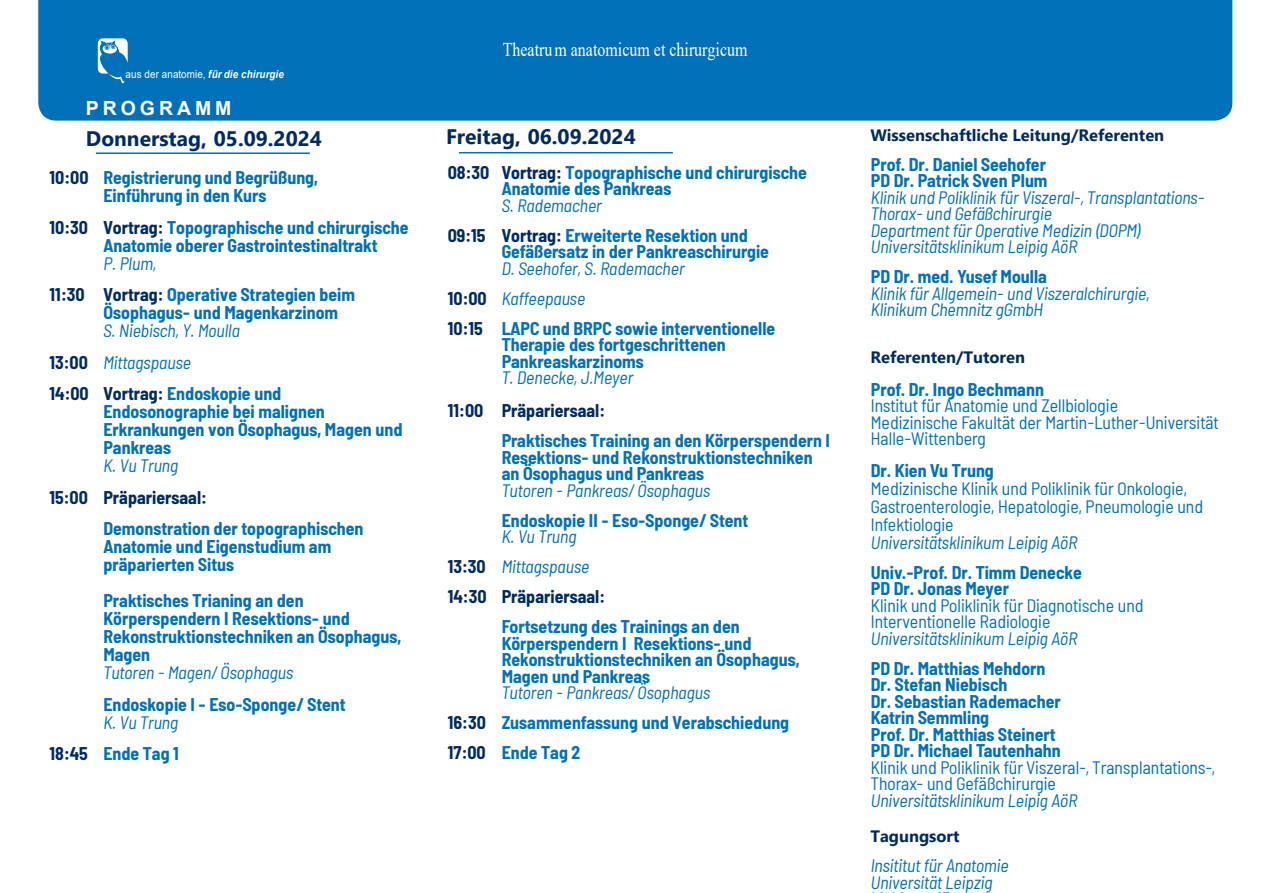
<style>
.page{position:relative;width:1263px;height:893px;background:#fff}
.page>*{position:absolute;margin:0;border:0;box-sizing:border-box;transform-origin:0 0}
.t1{font:700 21px "Segoe UI";color:#002b61}
.t2{font:19.5px "Times New Roman";color:#fff;scale:.82 1}
.t3{font:700 19.5px "Arial";letter-spacing:.2em;color:#fff}
.t4{font:italic semi-condensed 18px/16.5px "Barlow";color:#0071b9}
.t5{font:700 semi-condensed 18px/16.5px "Barlow";color:#0072ba}
.t6{font:700 semi-condensed 18px/18px "Barlow";color:#0071b9}
.t7{font:semi-condensed 18px/16.5px "Barlow";color:#0072ba}
.t8{font:700 semi-condensed 18px/30px "Barlow";color:#002b61}
.t9{font:700 16.5px "Segoe UI";color:#002b61}
.t10{font:10.95px "Arial";letter-spacing:.015em;color:#fff;scale:.9 1}
.s1{font-weight:700;font-style:italic}
.s2{color:#002b61}
.s3{font-weight:400;font-style:italic}
.s4{font-weight:700;font-style:normal;color:#002b61}
.s5{font-weight:700;font-style:normal}
.s6{font-weight:400;font-style:italic;color:#0071b9}
.s7{font-weight:700;font-style:normal;color:#0072ba}
</style>
<div class="page">
<div style="left:38px;top:0;width:1194px;height:121px;background:#0071b9"></div>
<hr style="left:96px;top:152px;width:214px;height:2px;background:#0071b9">
<hr style="left:459px;top:152px;width:214px;height:1px;background:#0071b9">
<svg style="left:98px;top:38px;width:30px;height:46px"></svg>
<p class="t10" style="left:125px;top:70px;width:178px">aus der anatomie, <span class="s1">für die chirurgie</span></p>
<p class="t3" style="left:86px;top:101px;width:147px">PROGRAMM</p>
<p class="t1" style="left:86px;top:131px;width:237px">Donnerstag, 05.09.2024</p>
<p class="t6" style="left:49px;top:168px;width:270px;text-align:center"><span class="s2">10:00</span> Registrierung und Begrüßung,<br>Einführung in den Kurs</p>
<p class="t6" style="left:103px;top:217px;width:307px;text-indent:-54px"><span class="s2">10:30 Vortrag:</span> Topographische und chirurgische<br>Anatomie oberer Gastrointestinaltrakt</p>
<p class="t6" style="left:49px;top:247px;width:307px;line-height:31.5px;text-indent:54px"><span class="s3">P. Plum,<br></span><span class="s2">11:30 Vortrag:</span> Operative Strategien beim</p>
<p class="t6" style="left:103px;top:303px;width:236px">Ösophagus- und Magenkarzinom</p>
<p class="t4" style="left:49px;top:314px;width:233px;line-height:31.5px;text-indent:54px">S. Niebisch, Y. Moulla<br><span class="s4">13:00</span> Mittagspause<br><span class="s4">14:00 Vortrag:</span> <span class="s5">Endoskopie und</span></p>
<p class="t6" style="left:103px;top:402px;width:301px">Endosonographie bei malignen<br>Erkrankungen von Ösophagus, Magen und<br>Pankreas</p>
<p class="t4" style="left:103px;top:457px;width:76px">K. Vu Trung</p>
<p class="t8" style="left:49px;top:481px;width:159px">15:00 Präpariersaal:</p>
<p class="t6" style="left:103px;top:519px;width:262px">Demonstration der topographischen<br>Anatomie und Eigenstudium am präparierten Situs</p>
<p class="t6" style="left:103px;top:591px;width:299px">Praktisches Trianing an den<br>Körperspendern I Resektions- und<br>Rekonstruktionstechniken an Ösophagus,<br>Magen</p>
<p class="t4" style="left:103px;top:664px;width:191px">Tutoren - Magen/ Ösophagus</p>
<p class="t6" style="left:103px;top:694px;width:244px">Endoskopie I - Eso-Sponge/ Stent</p>
<p class="t4" style="left:49px;top:706px;width:131px;line-height:31.5px;text-align:right">K. Vu Trung<br><span class="s4">18:45</span> <span class="s5">Ende Tag 1</span></p>
<p class="t2" style="left:503px;top:43px;width:300px">Theatrum anatomicum et chirurgicum</p>
<p class="t1" style="left:446px;top:128px;width:191px">Freitag, 06.09.2024</p>
<p class="t9" style="left:870px;top:129px;width:295px">Wissenschaftliche Leitung/Referenten</p>
<p class="t5" style="left:871px;top:155px;width:178px">Prof. Dr. Daniel Seehofer<br>PD Dr. Patrick Sven Plum</p>
<p class="t4" style="left:871px;top:188px;width:335px">Klinik und Poliklinik für Viszeral-, Transplantations-Thorax- und Gefäßchirurgie<br>Department für Operative Medizin (DOPM)<br>Universitätsklinikum Leipig AöR</p>
<p class="t5" style="left:871px;top:268px;width:178px">PD Dr. med. Yusef Moulla</p>
<p class="t4" style="left:871px;top:284px;width:280px">Klinik für Allgemein- und Viszeralchirurgie,<br>Klinikum Chemnitz gGmbH</p>
<p class="t9" style="left:870px;top:351px;width:156px">Referenten/Tutoren</p>
<p class="t5" style="left:871px;top:380px;width:175px">Prof. Dr. Ingo Bechmann</p>
<p class="t7" style="left:871px;top:397px;width:349px">Institut für Anatomie und Zellbiologie<br>Medizinische Fakultät der Martin-Luther-Universität<br>Halle-Wittenberg</p>
<p class="t5" style="left:871px;top:461px;width:125px">Dr. Kien Vu Trung</p>
<p class="t7" style="left:871px;top:478px;width:334px;line-height:18px">Medizinische Klinik und Poliklinik für Onkologie,<br>Gastroenterologie, Hepatologie, Pneumologie und<br>Infektiologie</p>
<p class="t4" style="left:871px;top:533px;width:208px">Universitätsklinikum Leipig AöR</p>
<p class="t5" style="left:871px;top:563px;width:212px">Univ.-Prof. Dr. Timm Denecke<br>PD Dr. Jonas Meyer</p>
<p class="t7" style="left:871px;top:596px;width:274px">Klinik und Poliklinik für Diagnotische und<br>Interventionelle Radiologie</p>
<p class="t4" style="left:871px;top:629px;width:208px">Universitätsklinikum Leipig AöR</p>
<p class="t5" style="left:871px;top:659px;width:191px">PD Dr. Matthias Mehdorn<br>Dr. Stefan Niebisch<br>Dr. Sebastian Rademacher<br>Katrin Semmling<br>Prof. Dr. Matthias Steinert<br>PD Dr. Michael Tautenhahn</p>
<p class="t7" style="left:871px;top:758px;width:346px">Klinik und Poliklinik für Viszeral-, Transplantations-,<br>Thorax- und Gefäßchirurgie</p>
<p class="t4" style="left:871px;top:791px;width:208px">Universitätsklinikum Leipig AöR</p>
<p class="t9" style="left:870px;top:830px;width:91px">Tagungsort</p>
<p class="t4" style="left:871px;top:857px;width:139px">Insititut für Anatomie<br>Universität Leipzig</p>
<p class="t6" style="left:502px;top:163px;width:307px;line-height:16.5px;text-indent:-54px"><span class="s2">08:30 Vortrag:</span> Topographische und chirurgische<br>Anatomie des Pankreas</p>
<p class="t5" style="left:448px;top:189px;width:302px;line-height:30px;text-indent:54px"><span class="s6">S. Rademacher<br></span><span class="s2">09:15 Vortrag:</span> Erweiterte Resektion und</p>
<p class="t5" style="left:502px;top:243px;width:269px">Gefäßersatz in der Pankreaschirurgie</p>
<p class="t4" style="left:448px;top:252px;width:329px;line-height:30px;text-indent:54px">D. Seehofer, S. Rademacher<br><span class="s4">10:00</span> Kaffeepause<br><span class="s4">10:15</span> <span class="s7">LAPC und BRPC sowie interventionelle</span></p>
<p class="t5" style="left:502px;top:336px;width:226px">Therapie des fortgeschrittenen<br>Pankreaskarzinoms</p>
<p class="t4" style="left:502px;top:369px;width:133px">T. Denecke, J.Meyer</p>
<p class="t8" style="left:448px;top:395px;width:159px">11:00 Präpariersaal:</p>
<p class="t5" style="left:502px;top:432px;width:330px">Praktisches Training an den Körperspendern I<br>Resektions- und Rekonstruktionstechniken an Ösophagus und Pankreas</p>
<p class="t4" style="left:502px;top:481px;width:210px">Tutoren - Pankreas/ Ösophagus</p>
<p class="t6" style="left:502px;top:510px;width:248px">Endoskopie II - Eso-Sponge/ Stent</p>
<p class="t8" style="left:448px;top:521px;width:159px;text-indent:54px"><span class="s6">K. Vu Trung<br></span>13:30 <span class="s6">Mittagspause<br></span>14:30 Präpariersaal:</p>
<p class="t5" style="left:502px;top:618px;width:299px">Fortsetzung des Trainings an den<br>Körperspendern I Resektions- und<br>Rekonstruktionstechniken an Ösophagus,<br>Magen und Pankreas</p>
<p class="t4" style="left:448px;top:677px;width:343px;line-height:30px;text-indent:54px">Tutoren - Pankreas/ Ösophagus<br><span class="s4">16:30</span> <span class="s7">Zusammenfassung und</span> <span class="s5">Verabschiedung<br></span><span class="s4">17:00</span> <span class="s5">Ende Tag 2</span></p>
</div>
